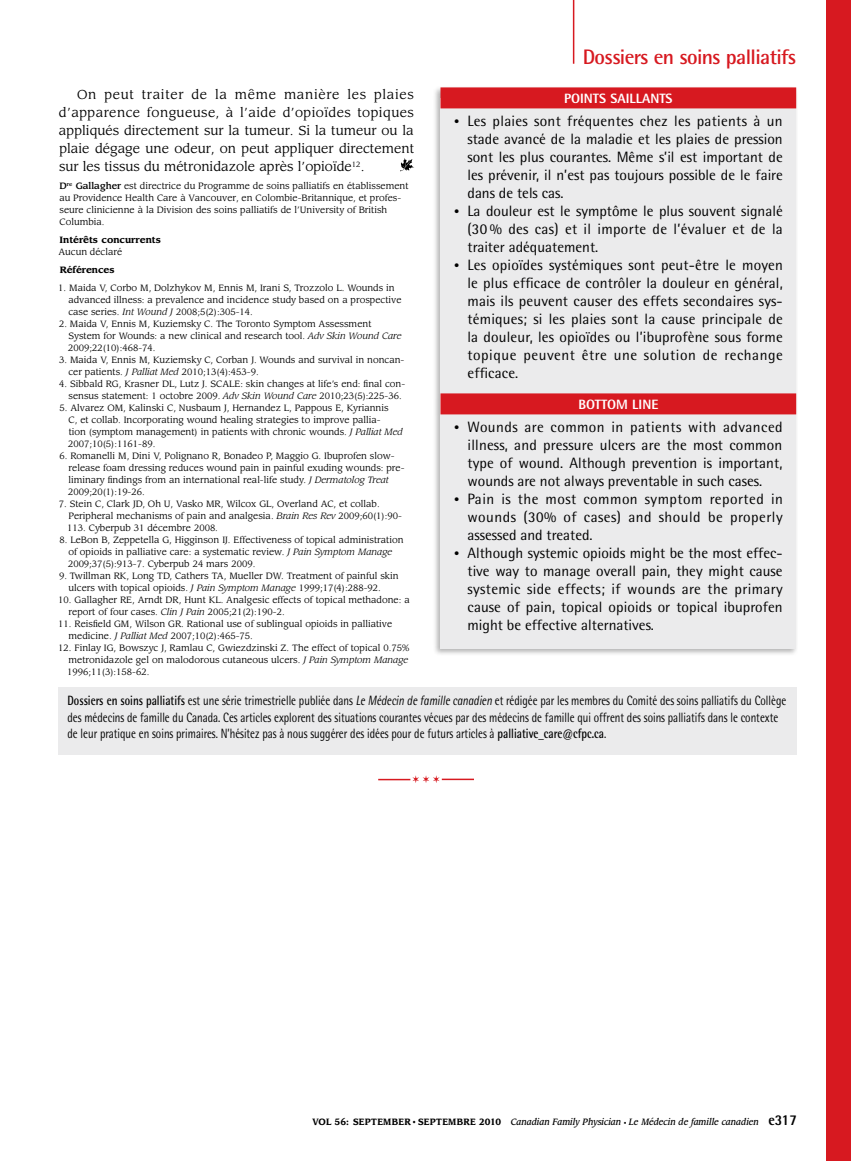
<style>
.page{position:relative;width:851px;height:1161px;background:#fff}
.page>*{position:absolute;margin:0;border:0;box-sizing:border-box;transform-origin:0 0}
.t1{font:700 21px "Rotis Semi Sans Std";letter-spacing:-.03em;color:#d71920}
.t2{font:15px/18px "Rotis Semi Sans Std";color:#000;text-align:justify}
.t3{font:13.5px/16.5px "Rotis Semi Sans Std";color:#000;scale:.8 1}
.t4{font:800 13.5px "Rotis Semi Sans Std";color:#fff}
.t5{font:12.75px/18px "Leawood Std";color:#000;text-align:justify}
.t6{font:9px/12px "Leawood Std";color:#000}
.t7{font:italic 500 9px "Leawood Std";color:#000;scale:.9 1}
.t8{font:700 9px "Leawood Std";color:#000}
.s1{font-weight:500}
.s2{font-style:italic}
.s3{font-size:10.5px}
.s4{font-weight:700}
.s5{font-weight:700;font-style:normal}
.s6{font-family:"Times";font-weight:400;font-style:normal}
.s7{font-style:normal;font-size:6px}
.s8{font-family:"Rotis Semi Sans Std";font-weight:800;font-style:normal;font-size:15px}
</style>
<div class="page">
<div style="left:826px;top:0;width:24px;height:1161px;background:#d71920"></div>
<hr style="left:573px;top:0;width:1px;height:64px;background:#d71920">
<svg style="left:400px;top:158px;width:14px;height:13px"></svg>
<div style="left:432px;top:85px;width:366px;height:572px;background:#000;opacity:.3"></div>
<div style="left:440px;top:98px;width:356px;height:551px;background:#ebebec"></div>
<div style="left:440px;top:87px;width:356px;height:21px;background:#d71920"></div>
<div style="left:440px;top:393px;width:356px;height:21px;background:#d71920"></div>
<div style="left:58px;top:687px;width:738px;height:67px;background:#ebebec"></div>
<svg style="left:412px;top:775px;width:27px;height:8px"></svg>
<hr style="left:378px;top:779px;width:32px;height:1px;background:#d71920">
<hr style="left:442px;top:779px;width:32px;height:1px;background:#d71920">
<p class="t5" style="left:59px;top:86px;width:356px;text-indent:18px">On peut traiter de la même manière les plaies d’apparence fongueuse, à l’aide d’opioïdes topiques appliqués directement sur la tumeur. Si la tumeur ou la plaie dégage une odeur, on peut appliquer directement sur les tissus du métronidazole après l’opioïde<sup>12</sup>.</p>
<p class="t6" style="left:59px;top:180px;width:351px"><span class="s1">D</span><sup>re</sup> <span class="s1">Gallagher</span> est directrice du Programme de soins palliatifs en établissement au Providence Health Care à Vancouver, en Colombie-Britannique, et profes&shy;seure clinicienne à la Division des soins palliatifs de l’University of British Columbia.</p>
<p class="t8" style="left:60px;top:234px;width:103px">Intérêts concurrents</p>
<p class="t6" style="left:59px;top:246px;width:65px">Aucun déclaré</p>
<p class="t8" style="left:60px;top:264px;width:56px">Références</p>
<p class="t6" style="left:68px;top:282px;width:335px;text-indent:-10px">1. Maida V, Corbo M, Dolzhykov M, Ennis M, Irani S, Trozzolo L. Wounds in advanced illness: a prevalence and incidence study based on a prospective case series. <span class="s2">Int Wound J</span> 2008;5(2):305-14.</p>
<p class="t6" style="left:68px;top:318px;width:335px;text-indent:-9px">2. Maida V, Ennis M, Kuziemsky C. The Toronto Symptom Assessment<br>System for Wounds: a new clinical and research tool. <span class="s2">Adv Skin Wound Care<br></span>2009;22(10):468-74.</p>
<p class="t6" style="left:68px;top:354px;width:337px;text-indent:-9px">3. Maida V, Ennis M, Kuziemsky C, Corban J. Wounds and survival in noncan&shy;cer patients. <span class="s2">J Palliat Med</span> 2010;13(4):453-9.</p>
<p class="t6" style="left:69px;top:378px;width:338px;text-indent:-9px">4. Sibbald RG, Krasner DL, Lutz J. SCALE: skin changes at life’s end: final con&shy;sensus statement: 1 octobre 2009. <span class="s2">Adv Skin Wound Care</span> 2010;23(5):225-36.</p>
<p class="t6" style="left:68px;top:402px;width:336px;text-indent:-9px">5. Alvarez OM, Kalinski C, Nusbaum J, Hernandez L, Pappous E, Kyriannis<br>C, et collab. Incorporating wound healing strategies to improve pallia-<br>tion (symptom management) in patients with chronic wounds. <span class="s2">J Palliat Med </span>2007;10(5):1161-89.</p>
<p class="t6" style="left:68px;top:450px;width:338px;text-indent:-9px">6. Romanelli M, Dini V, Polignano R, Bonadeo P, Maggio G. Ibuprofen slow&shy;release foam dressing reduces wound pain in painful exuding wounds: pre&shy;liminary findings from an international real-life study. <span class="s2">J Dermatolog Treat </span>2009;20(1):19-26.</p>
<p class="t6" style="left:67px;top:498px;width:336px;text-indent:-8px">7. Stein C, Clark JD, Oh U, Vasko MR, Wilcox GL, Overland AC, et collab.<br>Peripheral mechanisms of pain and analgesia. <span class="s2">Brain Res Rev</span> 2009;60(1):90-<br>113. Cyberpub 31 décembre 2008.</p>
<p class="t6" style="left:68px;top:534px;width:337px;text-indent:-9px">8. LeBon B, Zeppetella G, Higginson IJ. Effectiveness of topical administration of opioids in palliative care: a systematic review. <span class="s2">J Pain Symptom Manage<br></span>2009;37(5):913-7. Cyberpub 24 mars 2009.</p>
<p class="t6" style="left:68px;top:570px;width:332px;text-indent:-9px">9. Twillman RK, Long TD, Cathers TA, Mueller DW. Treatment of painful skin ulcers with topical opioids. <span class="s2">J Pain Symptom Manage</span> 1999;17(4):288-92.</p>
<p class="t6" style="left:69px;top:594px;width:342px;text-indent:-10px">10. Gallagher RE, Arndt DR, Hunt KL. Analgesic effects of topical methadone: a report of four cases. <span class="s2">Clin J Pain</span> 2005;21(2):190-2.</p>
<p class="t6" style="left:69px;top:618px;width:325px;text-indent:-10px">11. Reisfield GM, Wilson GR. Rational use of sublingual opioids in palliative medicine. <span class="s2">J Palliat Med</span> 2007;10(2):465-75.</p>
<p class="t6" style="left:67px;top:642px;width:343px;text-align:justify;text-indent:-9px">12. Finlay IG, Bowszyc J, Ramlau C, Gwiezdzinski Z. The effect of topical 0.75% metronidazole gel on malodorous cutaneous ulcers. <span class="s2">J Pain Symptom Manage </span>1996;11(3):158-62.</p>
<h1 class="t1" style="left:582px;top:44px;width:215px">Dossiers en soins palliatifs</h1>
<h3 class="t4" style="left:564px;top:90px;width:15px">POINT</h3>
<h3 class="t4" style="left:599px;top:90px;width:75px">S SAILLANTS</h3>
<h2 class="t2" style="left:467px;top:111px;width:317px;text-indent:-14px"><span class="s3">•</span> Les plaies sont fréquentes chez les patients à un stade avancé de la maladie et les plaies de pression sont les plus courantes. Même s’il est important de les prévenir, il n’est pas toujours possible de le faire dans de tels cas.</h2>
<h2 class="t2" style="left:467px;top:201px;width:317px;text-indent:-14px"><span class="s3">•</span> La douleur est le symptôme le plus souvent signalé (30 % des cas) et il importe de l’évaluer et de la traiter adéquatement.</h2>
<p class="t2" style="left:467px;top:255px;width:317px;text-indent:-14px"><span class="s3">•</span> Les opioïdes systémiques sont peut-être le moyen le plus efficace de contrôler la douleur en général, mais ils peuvent causer des effets secondaires sys&shy;témiques; si les plaies sont la cause principale de la douleur, les opioïdes ou l’ibuprofène sous forme topique peuvent être une solution de rechange efficace.</p>
<h3 class="t4" style="left:578px;top:396px;width:81px">BOTTOM LINE</h3>
<h2 class="t2" style="left:467px;top:417px;width:316px;text-indent:-14px"><span class="s3">•</span> Wounds are common in patients with advanced illness, and pressure ulcers are the most common type of wound. Although prevention is important, wounds are not always preventable in such cases.</h2>
<h2 class="t2" style="left:467px;top:489px;width:317px;text-indent:-14px"><span class="s3">•</span> Pain is the most common symptom reported in wounds (30% of cases) and should be properly assessed and treated.</h2>
<h2 class="t2" style="left:467px;top:543px;width:317px;text-indent:-14px"><span class="s3">•</span> Although systemic opioids might be the most effec&shy;tive way to manage overall pain, they might cause systemic side effects; if wounds are the primary cause of pain, topical opioids or topical ibuprofen might be effective alternatives.</h2>
<p class="t3" style="left:68px;top:692px;width:899px"><span class="s4">Dossiers en soins palliatifs</span> est une série trimestrielle publiée dans <span class="s2">Le Médecin de famille canadien</span> et rédigée par les membres du Comité des soins palliatifs du Collège des médecins de famille du Canada. Ces articles explorent des situations courantes vécues par des médecins de famille qui offrent des soins palliatifs dans le contexte de leur pratique en soins primaires. N’hésitez pas à nous suggérer des idées pour de futurs articles à <span class="s4">palliative_care@cfpc.ca</span>.</p>
<p class="t7" style="left:312px;top:1116px;width:540px"><span class="s5">Vol 56: september</span> <span class="s6">•</span> <span class="s5">septembre 2010</span> Canadian Family Physician <span class="s7">•</span> Le Médecin de famille canadien <span class="s8">E317</span></p>
</div>
